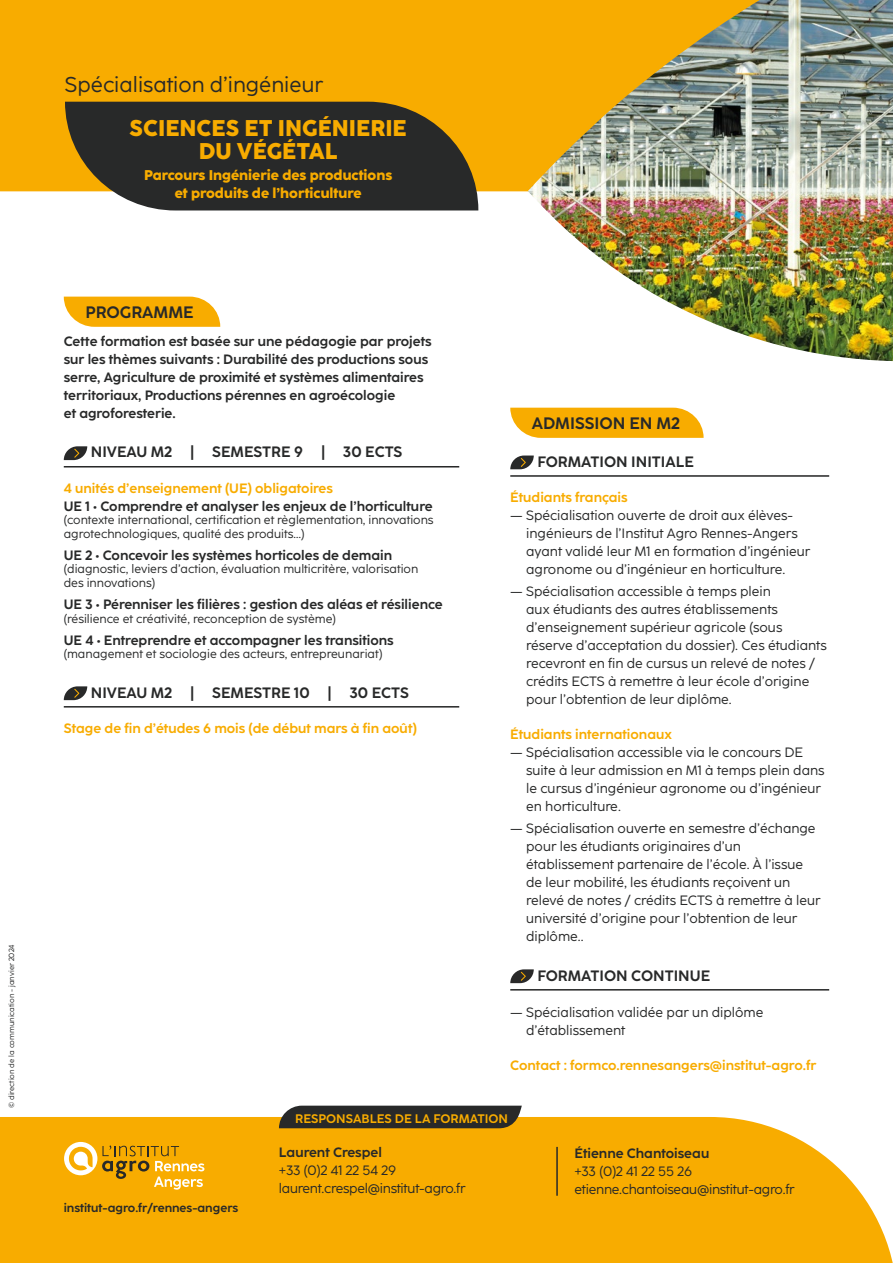
<style>
.page{position:relative;width:893px;height:1263px;background:#fff}
.page>*{position:absolute;margin:0;border:0;box-sizing:border-box;transform-origin:0 0}
.t1{font:800 22.65px/22.6px "Coco Sharp";color:#f8ac00;text-align:center}
.t2{font:21.45px "Coco Sharp";color:#282929}
.t3{font:700 16.5px "Coco Sharp";color:#282929}
.t4{font:700 15px "Coco Sharp";color:#282929}
.t5{font:800 14.1px/18px "Coco Sharp";color:#f8ac00;text-align:center}
.t6{font:13.5px/18px "Coco Sharp";color:#282929}
.t7{font:700 13.5px/18px "Coco Sharp";color:#282929}
.t8{font:700 13.5px "Coco Sharp";color:#f8ac00}
.t9{font:13.5px/18px "Coco Sharp";letter-spacing:-.02em;color:#282929}
.t10{font:700 12.3px "Coco Sharp";color:#f8ac00}
.t11{font:12px/13.5px "Coco Sharp";color:#282929}
.t12{font:700 12px "Coco Sharp";color:#282929}
.t13{font:7.5px "Coco Sharp";color:#282929}
</style>
<div class="page">
<div style="left:0;top:0;width:528px;height:191px;background:#f8ac00"></div>
<hr style="left:64px;top:466px;width:395px;height:1px;background:#282929">
<hr style="left:64px;top:706px;width:395px;height:1px;background:#282929">
<svg style="left:64px;top:446px;width:23px;height:14px"></svg>
<svg style="left:64px;top:686px;width:23px;height:14px"></svg>
<hr style="left:510px;top:475px;width:319px;height:2px;background:#282929">
<hr style="left:510px;top:989px;width:319px;height:1px;background:#282929">
<svg style="left:510px;top:455px;width:24px;height:14px"></svg>
<svg style="left:510px;top:969px;width:24px;height:14px"></svg>
<svg style="left:64px;top:297px;width:156px;height:30px;background:#f8b316"></svg>
<svg style="left:510px;top:408px;width:194px;height:30px;background:#f8b213"></svg>
<img style="left:528px;top:0;width:365px;height:361px">
<svg style="left:65px;top:102px;width:413px;height:108px;background:#3f3a2b"></svg>
<div style="left:0;top:1117px;width:893px;height:146px;background:#f8ac00"></div>
<svg style="left:64px;top:1142px;width:140px;height:47px;background:#e9af2a"></svg>
<hr style="left:556px;top:1147px;width:2px;height:49px;background:#282929">
<div style="left:279px;top:1106px;width:243px;height:22px;background:#282929"></div>
<p class="t13" style="left:7px;top:1108px;width:165px;rotate:-90deg">© direction de la communication - janvier 2024</p>
<h2 class="t2" style="left:65px;top:72px;width:260px">Spécialisation d’ingénieur</h2>
<h1 class="t1" style="left:130px;top:117px;width:279px">SCIENCES ET INGÉNIERIE<br>DU VÉGÉTAL</h1>
<p class="t5" style="left:144px;top:166px;width:249px">Parcours Ingénierie des productions et produits de l’horticulture</p>
<p class="t3" style="left:85px;top:303px;width:110px">PROGRAMME</p>
<p class="t7" style="left:64px;top:333px;width:369px">Cette formation est basée sur une pédagogie par projets sur les thèmes suivants : Durabilité des productions sous serre, Agriculture de proximité et systèmes alimentaires territoriaux, Productions pérennes en agroécologie<br>et agroforesterie.</p>
<p class="t4" style="left:91px;top:443px;width:313px">NIVEAU M2 | SEMESTRE 9 | 30 ECTS</p>
<p class="t8" style="left:64px;top:480px;width:271px">4 unités d’enseignement (UE) obligatoires</p>
<p class="t7" style="left:64px;top:497px;width:370px">UE 1 • Comprendre et analyser les enjeux de l’horticulture</p>
<p class="t11" style="left:64px;top:513px;width:371px">(contexte international, certification et règlementation, innovations agrotechnologiques, qualité des produits…)</p>
<p class="t7" style="left:64px;top:546px;width:330px">UE 2 • Concevoir les systèmes horticoles de demain</p>
<p class="t11" style="left:64px;top:562px;width:356px">(diagnostic, leviers d’action, évaluation multicritère, valorisation des innovations)</p>
<p class="t7" style="left:64px;top:595px;width:380px">UE 3 • Pérenniser les filières : gestion des aléas et résilience</p>
<p class="t11" style="left:64px;top:612px;width:274px">(résilience et créativité, reconception de système)</p>
<p class="t7" style="left:64px;top:631px;width:331px">UE 4 • Entreprendre et accompagner les transitions</p>
<p class="t11" style="left:64px;top:647px;width:320px">(management et sociologie des acteurs, entrepreunariat)</p>
<p class="t4" style="left:91px;top:684px;width:320px">NIVEAU M2 | SEMESTRE 10 | 30 ECTS</p>
<p class="t8" style="left:64px;top:720px;width:355px">Stage de fin d’études 6 mois (de début mars à fin août)</p>
<p class="t3" style="left:532px;top:414px;width:149px">ADMISSION EN M2</p>
<p class="t4" style="left:537px;top:453px;width:158px">FORMATION INITIALE</p>
<p class="t8" style="left:510px;top:489px;width:119px">Étudiants français</p>
<p class="t6" style="left:526px;top:506px;width:286px;text-indent:-16px">— Spécialisation ouverte de droit aux élèves&shy;ingénieurs de l’Institut Agro Rennes-Angers ayant validé leur M1 en formation d’ingénieur agronome ou d’ingénieur en horticulture.</p>
<p class="t6" style="left:526px;top:582px;width:302px;text-indent:-16px">— Spécialisation accessible à temps plein<br>aux étudiants des autres établissements d’enseignement supérieur agricole (sous réserve d’acceptation du dossier). Ces étudiants recevront en fin de cursus un relevé de notes / crédits ECTS à remettre à leur école d’origine pour l’obtention de leur diplôme.</p>
<p class="t8" style="left:510px;top:726px;width:163px">Étudiants internationaux</p>
<p class="t6" style="left:526px;top:743px;width:300px;text-indent:-16px">— Spécialisation accessible via le concours DE suite à leur admission en M1 à temps plein dans le cursus d’ingénieur agronome ou d’ingénieur en horticulture.</p>
<p class="t6" style="left:526px;top:819px;width:296px;text-indent:-16px">— Spécialisation ouverte en semestre d’échange pour les étudiants originaires d’un établissement partenaire de l’école. À l’issue de leur mobilité, les étudiants reçoivent un relevé de notes / crédits ECTS à remettre à leur université d’origine pour l’obtention de leur diplôme..</p>
<p class="t4" style="left:537px;top:966px;width:174px">FORMATION CONTINUE</p>
<p class="t6" style="left:526px;top:1003px;width:239px;text-indent:-16px">— Spécialisation validée par un diplôme d’établissement</p>
<p class="t8" style="left:510px;top:1057px;width:307px">Contact : formco.rennesangers@institut-agro.fr</p>
<p class="t12" style="left:64px;top:1200px;width:176px">institut-agro.fr/rennes-angers</p>
<p class="t10" style="left:295px;top:1111px;width:214px">RESPONSABLES DE LA FORMATION</p>
<p class="t7" style="left:279px;top:1144px;width:105px">Laurent Crespel</p>
<p class="t9" style="left:279px;top:1162px;width:188px">+33 (0)2 41 22 54 29 laurent.crespel@institut-agro.fr</p>
<p class="t7" style="left:574px;top:1144px;width:136px">Étienne Chantoiseau</p>
<p class="t9" style="left:574px;top:1162px;width:222px">+33 (0)2 41 22 55 26 etienne.chantoiseau@institut-agro.fr</p>
</div>
